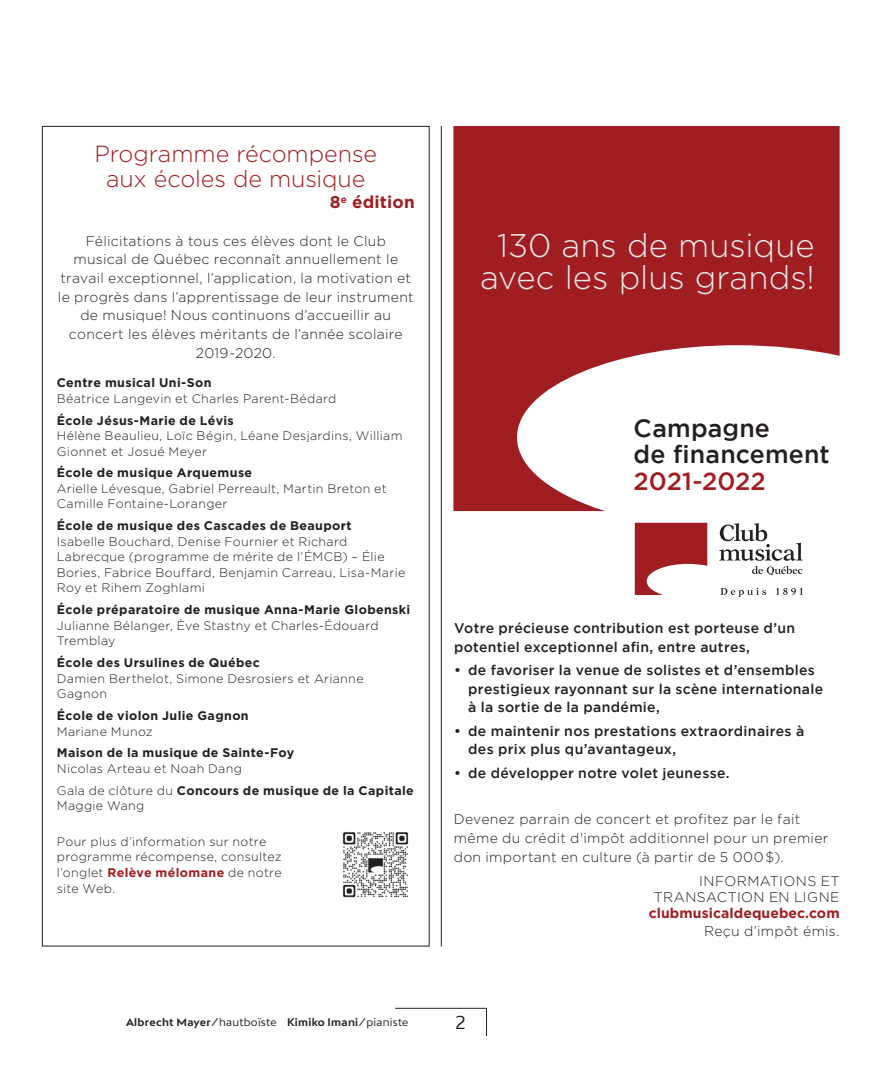
<style>
.page{position:relative;width:882px;height:1071px;background:#fff}
.page>*{position:absolute;margin:0;border:0;box-sizing:border-box;transform-origin:0 0}
.t1{font:300 32.9px/31.5px "Gotham";color:#e7e8e8;text-align:center}
.t2{font:500 24.85px/26.4px "Gotham";letter-spacing:.005em;color:#231f20}
.t3{font:500 24.85px "Gotham";letter-spacing:.005em;color:#a01d21}
.t4{font:300 23.28px/24.8px "Gotham";color:#a01d21;text-align:center}
.t5{font:17.5px "Bw Mitga";color:#231f20}
.t6{font:700 17.15px "Gotham";letter-spacing:.015em;color:#a01d21}
.t7{font:300 14px/18.7px "Gotham";letter-spacing:.02em;color:#231f20}
.t8{font:500 14px/18.7px "Gotham";letter-spacing:.02em;color:#231f20}
.t9{font:700 14px "Gotham";letter-spacing:.005em;color:#a01d21}
.t10{font:300 12.42px/15.6px "Gotham";letter-spacing:.025em;color:#231f20}
.t11{font:700 12.42px "Gotham";letter-spacing:.03em;color:#231f20}
.t12{font:700 10.5px "Bw Mitga";letter-spacing:.03em;color:#231f20}
.s1{font-weight:700}
.s2{font-weight:700;color:#a01d21}
.s3{font-weight:400}
</style>
<div class="page">
<hr style="left:395px;top:1008px;width:92px;height:1px;background:#231f20">
<svg style="left:486px;top:1009px;width:1px;height:27px"></svg>
<svg style="left:635px;top:523px;width:72px;height:72px"></svg>
<svg style="left:719px;top:523px;width:84px;height:52px"></svg>
<svg style="left:721px;top:588px;width:45px;height:9px"></svg>
<svg style="left:776px;top:588px;width:27px;height:7px"></svg>
<hr style="left:441px;top:126px;width:1px;height:820px;background:#231f20">
<svg style="left:453px;top:126px;width:387px;height:385px;fill:#a01d21"></svg>
<img style="left:342px;top:832px;width:67px;height:66px">
<h3 class="t4" style="left:95px;top:141px;width:284px">Programme récompense aux écoles de musique</h3>
<h3 class="t6" style="left:330px;top:192px;width:87px">8<sup>e</sup> édition</h3>
<p class="t7" style="left:58px;top:231px;width:357px;text-align:center">Félicitations à tous ces élèves dont le Club musical de Québec reconnaît annuellement le travail exceptionnel, l’application, la motivation et le progrès dans l’apprentissage de leur instrument de musique! Nous continuons d’accueillir au concert les élèves méritants de l’année scolaire 2019-2020.</p>
<p class="t11" style="left:57px;top:376px;width:156px">Centre musical Uni-Son</p>
<p class="t10" style="left:57px;top:390px;width:281px">Béatrice Langevin et Charles Parent-Bédard</p>
<p class="t11" style="left:57px;top:413px;width:178px">École Jésus-Marie de Lévis</p>
<p class="t10" style="left:57px;top:428px;width:347px">Hélène Beaulieu, Loïc Bégin, Léane Desjardins, William<br>Gionnet et Josué Meyer</p>
<p class="t11" style="left:57px;top:466px;width:197px">École de musique Arquemuse</p>
<p class="t10" style="left:57px;top:481px;width:331px">Arielle Lévesque, Gabriel Perreault, Martin Breton et<br>Camille Fontaine-Loranger</p>
<p class="t11" style="left:57px;top:519px;width:296px">École de musique des Cascades de Beauport</p>
<p class="t10" style="left:57px;top:533px;width:350px">Isabelle Bouchard, Denise Fournier et Richard Labrecque (programme de mérite de l’ÉMCB) – Élie Bories, Fabrice Bouffard, Benjamin Carreau, Lisa-Marie Roy et Rihem Zoghlami</p>
<p class="t11" style="left:57px;top:603px;width:355px">École préparatoire de musique Anna-Marie Globenski</p>
<p class="t10" style="left:57px;top:617px;width:323px">Julianne Bélanger, Ève Stastny et Charles-Édouard<br>Tremblay</p>
<p class="t11" style="left:57px;top:656px;width:205px">École des Ursulines de Québec</p>
<p class="t10" style="left:57px;top:670px;width:308px">Damien Berthelot, Simone Desrosiers et Arianne<br>Gagnon</p>
<p class="t11" style="left:57px;top:708px;width:193px">École de violon Julie Gagnon</p>
<p class="t10" style="left:57px;top:723px;width:97px">Mariane Munoz</p>
<p class="t11" style="left:57px;top:746px;width:239px">Maison de la musique de Sainte-Foy</p>
<p class="t10" style="left:57px;top:757px;width:359px;line-height:21.7px">Nicolas Arteau et Noah Dang<br>Gala de clôture du <span class="s1">Concours de musique de la Capitale</span></p>
<p class="t10" style="left:57px;top:798px;width:89px">Maggie Wang</p>
<p class="t10" style="left:57px;top:834px;width:226px">Pour plus d’information sur notre programme récompense, consultez l’onglet <span class="s2">Relève mélomane</span> de notre site Web.</p>
<p class="t12" style="left:126px;top:1015px;width:284px">Albrecht Mayer ⁄ <span class="s3">hautboïste</span> Kimiko Imani ⁄ <span class="s3">pianiste</span></p>
<h1 class="t1" style="left:480px;top:230px;width:336px">130 ans de musique avec les plus grands!</h1>
<h2 class="t2" style="left:634px;top:415px;width:197px">Campagne<br>de financement</h2>
<h2 class="t3" style="left:634px;top:467px;width:134px">2021-2022</h2>
<p class="t8" style="left:454px;top:618px;width:342px">Votre précieuse contribution est porteuse d’un potentiel exceptionnel afin, entre autres,</p>
<p class="t8" style="left:468px;top:660px;width:357px;text-indent:-14px">• de favoriser la venue de solistes et d’ensembles prestigieux rayonnant sur la scène internationale à la sortie de la pandémie,</p>
<p class="t8" style="left:468px;top:721px;width:337px;text-indent:-14px">• de maintenir nos prestations extraordinaires à des prix plus qu’avantageux,</p>
<p class="t8" style="left:454px;top:763px;width:277px">• de développer notre volet jeunesse.</p>
<p class="t7" style="left:454px;top:810px;width:376px">Devenez parrain de concert et profitez par le fait même du crédit d'impôt additionnel pour un premier don important en culture (à partir de 5 000$).</p>
<p class="t7" style="left:654px;top:874px;width:187px;line-height:15.6px;text-align:right">INFORMATIONS ET<br>TRANSACTION EN LIGNE</p>
<p class="t9" style="left:649px;top:904px;width:192px">clubmusicaldequebec.com</p>
<p class="t7" style="left:704px;top:922px;width:137px">Reçu d’impôt émis.</p>
<h3 class="t5" style="left:455px;top:1011px;width:12px">2</h3>
</div>
